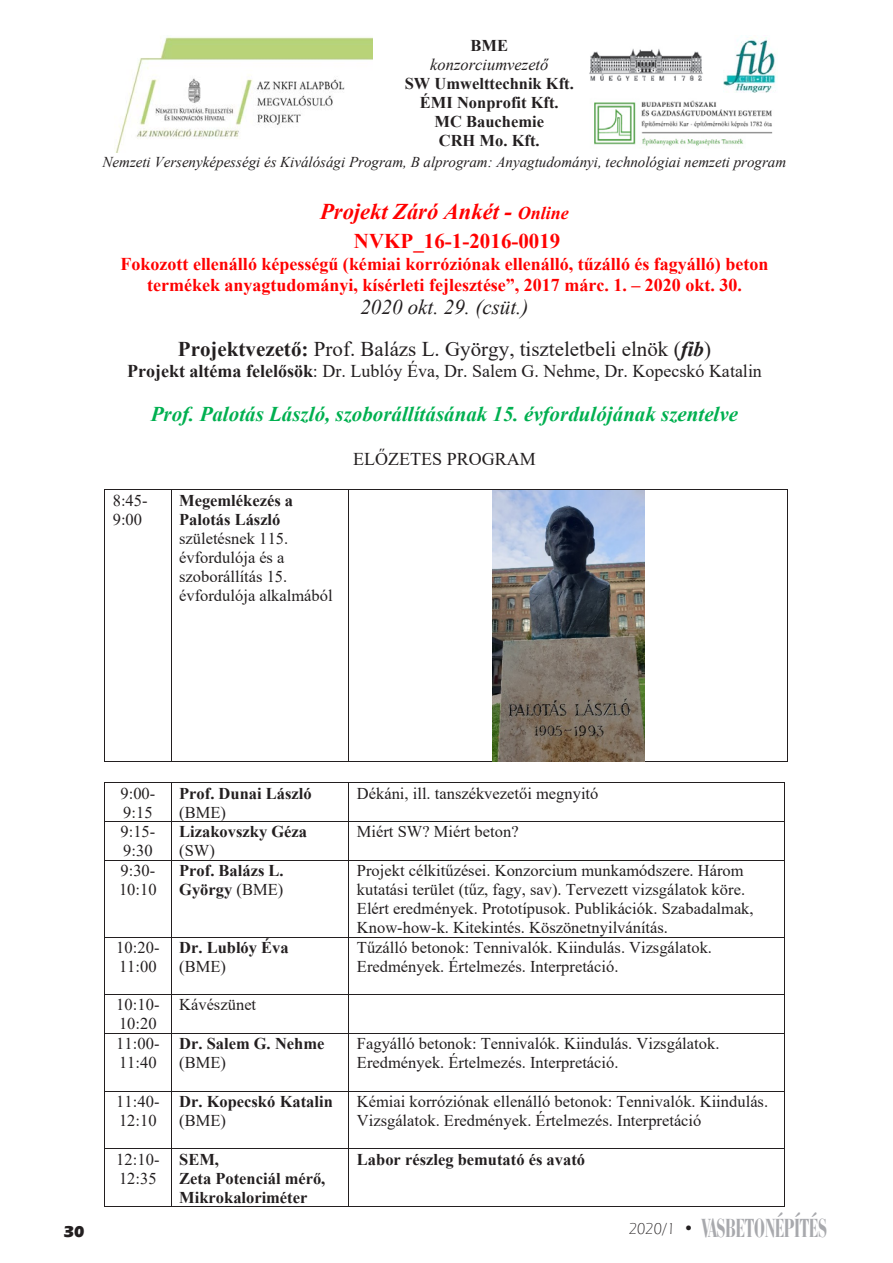
<style>
.page{position:relative;width:893px;height:1263px;background:#fff}
.page>*{position:absolute;margin:0;border:0;box-sizing:border-box;transform-origin:0 0}
.t1{font:27px "Bauer Bodoni BCHU Bold Condensed";color:#a8a9ad;scale:.75 1}
.t2{font:italic 700 22.5px "Times New Roman";color:#f00}
.t3{font:21px/41.4px "Times New Roman";color:#231f20;text-align:center}
.t4{font:italic 700 21px "Times New Roman";color:#00b050}
.t5{font:700 21px "Times New Roman";color:#f00}
.t6{font:700 18px/20.7px "Times New Roman";color:#f00;text-align:center}
.t7{font:18px "Times New Roman";color:#231f20}
.t8{font:16.5px/19px "Times New Roman";color:#231f20}
.t9{font:700 16.5px/19px "Times New Roman";color:#231f20}
.t10{font:16.5px "Eras HU Bold";color:#231f20}
.t11{font:italic 15px "Times New Roman";color:#231f20}
.s1{font-weight:400;font-style:italic}
.s2{font-size:18px}
.s3{font-style:italic}
.s4{font-weight:700}
.s5{font-weight:700;font-style:italic}
.s6{font-weight:400}
.s7{font-family:"Eras Lt HU Light";font-size:16.5px;color:#231f20}
.s8{font-family:"Eras HU Bold";font-size:16.5px;color:#231f20}
</style>
<div class="page">
<hr style="left:105px;top:490px;width:66px;height:1px;background:#231f20">
<hr style="left:171px;top:490px;width:178px;height:1px;background:#231f20">
<hr style="left:349px;top:490px;width:438px;height:1px;background:#231f20">
<hr style="left:104px;top:490px;width:1px;height:271px;background:#231f20">
<hr style="left:105px;top:761px;width:66px;height:1px;background:#231f20">
<hr style="left:171px;top:490px;width:1px;height:271px;background:#231f20">
<hr style="left:171px;top:761px;width:178px;height:1px;background:#231f20">
<hr style="left:349px;top:490px;width:1px;height:271px;background:#231f20">
<hr style="left:349px;top:761px;width:438px;height:1px;background:#231f20">
<hr style="left:787px;top:490px;width:1px;height:271px;background:#231f20">
<hr style="left:105px;top:783px;width:66px;height:1px;background:#231f20">
<hr style="left:171px;top:783px;width:178px;height:1px;background:#231f20">
<hr style="left:349px;top:783px;width:435px;height:1px;background:#231f20">
<hr style="left:104px;top:783px;width:1px;height:38px;background:#231f20">
<hr style="left:171px;top:783px;width:1px;height:38px;background:#231f20">
<hr style="left:349px;top:783px;width:1px;height:38px;background:#231f20">
<hr style="left:784px;top:783px;width:1px;height:38px;background:#231f20">
<hr style="left:105px;top:821px;width:66px;height:1px;background:#231f20">
<hr style="left:171px;top:821px;width:178px;height:1px;background:#231f20">
<hr style="left:349px;top:821px;width:435px;height:1px;background:#231f20">
<hr style="left:104px;top:822px;width:1px;height:38px;background:#231f20">
<hr style="left:171px;top:822px;width:1px;height:38px;background:#231f20">
<hr style="left:349px;top:822px;width:1px;height:38px;background:#231f20">
<hr style="left:784px;top:822px;width:1px;height:38px;background:#231f20">
<hr style="left:105px;top:860px;width:66px;height:1px;background:#231f20">
<hr style="left:171px;top:860px;width:178px;height:1px;background:#231f20">
<hr style="left:349px;top:860px;width:435px;height:1px;background:#231f20">
<hr style="left:104px;top:861px;width:1px;height:76px;background:#231f20">
<hr style="left:171px;top:861px;width:1px;height:76px;background:#231f20">
<hr style="left:349px;top:861px;width:1px;height:76px;background:#231f20">
<hr style="left:784px;top:861px;width:1px;height:76px;background:#231f20">
<hr style="left:105px;top:937px;width:66px;height:1px;background:#231f20">
<hr style="left:171px;top:937px;width:178px;height:1px;background:#231f20">
<hr style="left:349px;top:937px;width:435px;height:1px;background:#231f20">
<hr style="left:104px;top:937px;width:1px;height:57px;background:#231f20">
<hr style="left:171px;top:937px;width:1px;height:57px;background:#231f20">
<hr style="left:349px;top:937px;width:1px;height:57px;background:#231f20">
<hr style="left:784px;top:937px;width:1px;height:57px;background:#231f20">
<hr style="left:105px;top:994px;width:66px;height:1px;background:#231f20">
<hr style="left:171px;top:994px;width:178px;height:1px;background:#231f20">
<hr style="left:349px;top:994px;width:435px;height:1px;background:#231f20">
<hr style="left:104px;top:995px;width:1px;height:38px;background:#231f20">
<hr style="left:171px;top:995px;width:1px;height:38px;background:#231f20">
<hr style="left:349px;top:995px;width:1px;height:38px;background:#231f20">
<hr style="left:784px;top:995px;width:1px;height:38px;background:#231f20">
<hr style="left:105px;top:1033px;width:66px;height:1px;background:#231f20">
<hr style="left:171px;top:1033px;width:178px;height:1px;background:#231f20">
<hr style="left:349px;top:1033px;width:435px;height:1px;background:#231f20">
<hr style="left:104px;top:1034px;width:1px;height:57px;background:#231f20">
<hr style="left:171px;top:1034px;width:1px;height:57px;background:#231f20">
<hr style="left:349px;top:1034px;width:1px;height:57px;background:#231f20">
<hr style="left:784px;top:1034px;width:1px;height:57px;background:#231f20">
<hr style="left:105px;top:1091px;width:66px;height:1px;background:#231f20">
<hr style="left:171px;top:1091px;width:178px;height:1px;background:#231f20">
<hr style="left:349px;top:1091px;width:435px;height:1px;background:#231f20">
<hr style="left:104px;top:1091px;width:1px;height:57px;background:#231f20">
<hr style="left:171px;top:1091px;width:1px;height:57px;background:#231f20">
<hr style="left:349px;top:1091px;width:1px;height:57px;background:#231f20">
<hr style="left:784px;top:1091px;width:1px;height:57px;background:#231f20">
<hr style="left:105px;top:1148px;width:66px;height:1px;background:#231f20">
<hr style="left:171px;top:1148px;width:178px;height:1px;background:#231f20">
<hr style="left:349px;top:1148px;width:435px;height:1px;background:#231f20">
<hr style="left:104px;top:1149px;width:1px;height:57px;background:#231f20">
<hr style="left:105px;top:1206px;width:66px;height:1px;background:#231f20">
<hr style="left:171px;top:1149px;width:1px;height:57px;background:#231f20">
<hr style="left:171px;top:1206px;width:178px;height:1px;background:#231f20">
<hr style="left:349px;top:1149px;width:1px;height:57px;background:#231f20">
<hr style="left:349px;top:1206px;width:435px;height:1px;background:#231f20">
<hr style="left:784px;top:1149px;width:1px;height:57px;background:#231f20">
<img style="left:115px;top:36px;width:258px;height:116px">
<img style="left:589px;top:49px;width:114px;height:32px">
<img style="left:723px;top:37px;width:53px;height:56px">
<img style="left:594px;top:100px;width:179px;height:46px">
<img style="left:492px;top:490px;width:153px;height:271px">
<p class="t9" style="left:405px;top:35px;width:170px;text-align:center">BME<br><span class="s1">konzorciumvezető<br></span>SW Umwelttechnik Kft.<br>ÉMI Nonprofit Kft.<br>MC Bauchemie<br>CRH Mo. Kft.</p>
<p class="t11" style="left:102px;top:152px;width:685px">Nemzeti Versenyképességi és Kiválósági Program, B alprogram: Anyagtudományi, technológiai nemzeti program</p>
<p class="t2" style="left:320px;top:196px;width:250px">Projekt Záró Ankét - <span class="s2">Online</span></p>
<p class="t5" style="left:354px;top:226px;width:208px">NVKP_16-1-2016-0019</p>
<p class="t6" style="left:120px;top:253px;width:649px">Fokozott ellenálló képességű (kémiai korróziónak ellenálló, tűzálló és fagyálló) beton termékek anyagtudományi, kísérleti fejlesztése”, 2017 márc. 1. – 2020 okt. 30.</p>
<p class="t3" style="left:178px;top:286px;width:535px"><span class="s3">2020 okt. 29. (csüt.)<br></span><span class="s4">Projektvezető:</span> Prof. Balázs L. György, tiszteletbeli elnök (<span class="s5">fib</span>)</p>
<p class="t7" style="left:127px;top:358px;width:636px"><span class="s4">Projekt altéma felelősök</span>: Dr. Lublóy Éva, Dr. Salem G. Nehme, Dr. Kopecskó Katalin</p>
<p class="t4" style="left:151px;top:399px;width:589px">Prof. Palotás László, szoborállításának 15. évfordulójának szentelve</p>
<p class="t7" style="left:353px;top:446px;width:184px">ELŐZETES PROGRAM</p>
<p class="t8" style="left:113px;top:490px;width:36px">8:45-<br>9:00</p>
<p class="t8" style="left:179px;top:490px;width:155px"><span class="s4">Megemlékezés a<br>Palotás László </span>születésnek 115. évfordulója és a szoborállítás 15. évfordulója alkalmából</p>
<p class="t10" style="left:64px;top:1221px;width:22px">30</p>
<p class="t8" style="left:120px;top:783px;width:36px">9:00-<br>9:15</p>
<p class="t9" style="left:179px;top:783px;width:134px">Prof. Dunai László <span class="s6">(BME)</span></p>
<p class="t8" style="left:357px;top:783px;width:243px">Dékáni, ill. tanszékvezetői megnyitó</p>
<p class="t8" style="left:120px;top:822px;width:36px">9:15-<br>9:30</p>
<p class="t9" style="left:179px;top:822px;width:129px">Lizakovszky Géza <span class="s6">(SW)</span></p>
<p class="t8" style="left:357px;top:822px;width:163px">Miért SW? Miért beton?</p>
<p class="t8" style="left:119px;top:860px;width:39px">9:30-<br>10:10</p>
<p class="t9" style="left:179px;top:860px;width:106px">Prof. Balázs L.<br>György <span class="s6">(BME)</span></p>
<p class="t8" style="left:357px;top:860px;width:398px">Projekt célkitűzései. Konzorcium munkamódszere. Három kutatási terület (tűz, fagy, sav). Tervezett vizsgálatok köre.<br>Elért eredmények. Prototípusok. Publikációk. Szabadalmak, Know-how-k. Kitekintés. Köszönetnyilvánítás.</p>
<p class="t8" style="left:116px;top:937px;width:45px">10:20-<br>11:00</p>
<p class="t9" style="left:179px;top:937px;width:111px">Dr. Lublóy Éva <span class="s6">(BME)</span></p>
<p class="t8" style="left:357px;top:937px;width:357px">Tűzálló betonok: Tennivalók. Kiindulás. Vizsgálatok.<br>Eredmények. Értelmezés. Interpretáció.</p>
<p class="t8" style="left:116px;top:995px;width:45px">10:10-<br>10:20</p>
<p class="t8" style="left:179px;top:995px;width:78px">Kávészünet</p>
<p class="t8" style="left:116px;top:1033px;width:45px">11:00-<br>11:40</p>
<p class="t9" style="left:179px;top:1033px;width:147px">Dr. Salem G. Nehme <span class="s6">(BME)</span></p>
<p class="t8" style="left:357px;top:1033px;width:364px">Fagyálló betonok: Tennivalók. Kiindulás. Vizsgálatok.<br>Eredmények. Értelmezés. Interpretáció.</p>
<p class="t8" style="left:116px;top:1091px;width:45px">11:40-<br>12:10</p>
<p class="t9" style="left:179px;top:1091px;width:155px">Dr. Kopecskó Katalin <span class="s6">(BME)</span></p>
<p class="t8" style="left:357px;top:1091px;width:413px">Kémiai korróziónak ellenálló betonok: Tennivalók. Kiindulás.<br>Vizsgálatok. Eredmények. Értelmezés. Interpretáció</p>
<p class="t8" style="left:116px;top:1149px;width:45px">12:10-<br>12:35</p>
<p class="t9" style="left:179px;top:1149px;width:148px">SEM,<br>Zeta Potenciál mérő,<br>Mikrokaloriméter</p>
<p class="t9" style="left:357px;top:1149px;width:230px">Labor részleg bemutató és avató</p>
<p class="t1" style="left:629px;top:1211px;width:266px"><span class="s7">2020/1</span> <span class="s8">•</span> VASBETONÉPÍTÉS</p>
</div>
